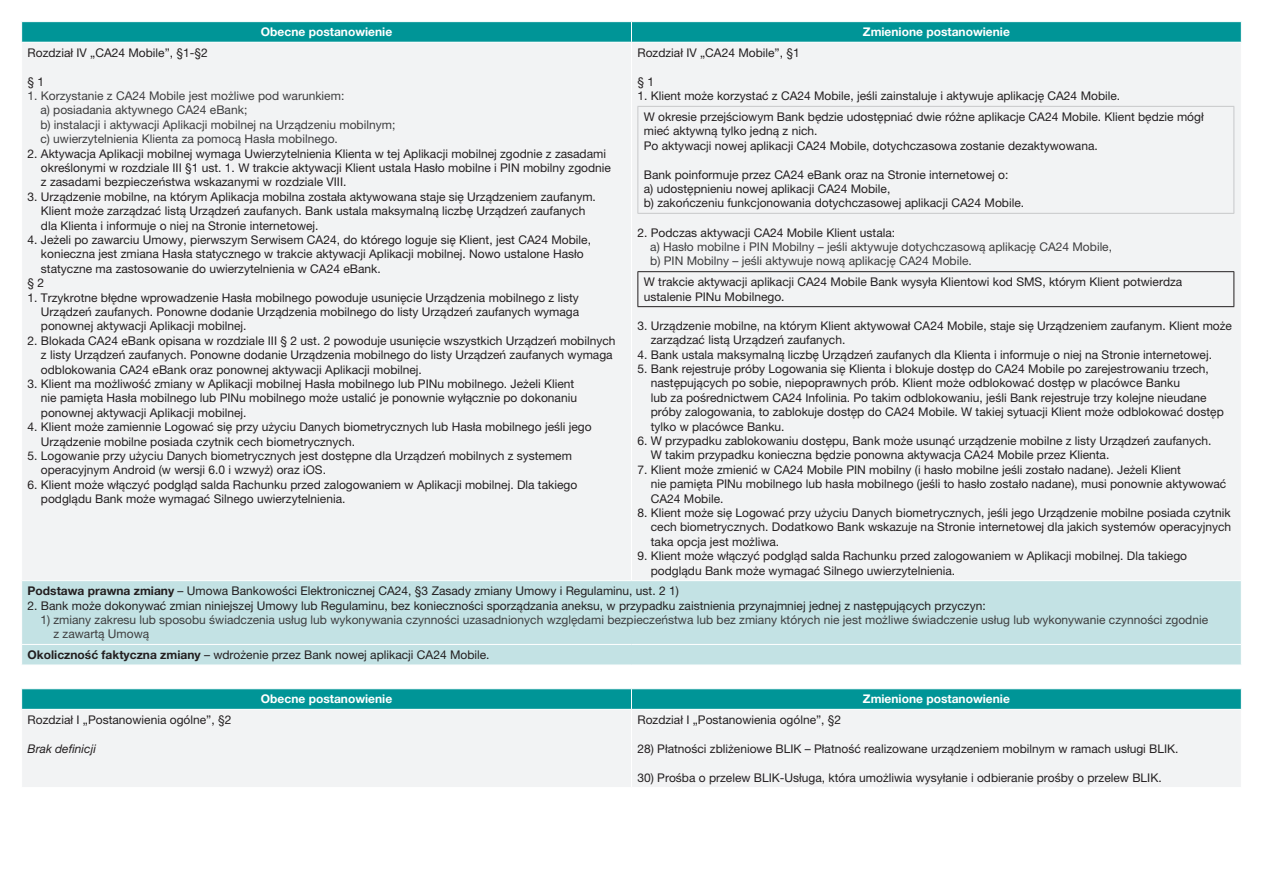
<style>
.page{position:relative;width:1263px;height:893px;background:#fff}
.page>*{position:absolute;margin:0;border:0;box-sizing:border-box;transform-origin:0 0}
.t1{font:12px/14.4px "Helvetica Neue LT Pro";color:#231f20}
.wciecie_3pkt{font:12px/14.4px "Helvetica Neue LT Pro";color:#3e3e3f}
.t2{font:700 12px "Helvetica Neue LT Pro";color:#fff}
.t3{font:italic 12px "Helvetica Neue LT Pro";color:#231f20}
.s1{font-weight:700}
</style>
<div class="page">
<div style="left:22px;top:43px;width:1219px;height:537px;background:#f2f3f4"></div>
<div style="left:22px;top:581px;width:1219px;height:84px;background:#c3e2e4"></div>
<hr style="left:631px;top:43px;width:1px;height:537px;background:#fff">
<hr style="left:21px;top:644px;width:610px;height:1px;background:#fff">
<hr style="left:631px;top:644px;width:611px;height:1px;background:#fff">
<svg style="left:21px;top:22px;width:1221px;height:20px;background:#069799"></svg>
<hr style="left:637px;top:106px;width:597px;height:1px;background:#c7c8ca">
<hr style="left:637px;top:107px;width:1px;height:106px;background:#c7c8ca">
<hr style="left:1233px;top:107px;width:1px;height:106px;background:#c7c8ca">
<hr style="left:637px;top:213px;width:597px;height:1px;background:#c7c8ca">
<hr style="left:637px;top:271px;width:597px;height:1px;background:#231f20">
<hr style="left:637px;top:272px;width:1px;height:34px;background:#231f20">
<hr style="left:1233px;top:272px;width:1px;height:34px;background:#231f20">
<hr style="left:637px;top:306px;width:597px;height:1px;background:#231f20">
<div style="left:22px;top:710px;width:1219px;height:77px;background:#f2f3f4"></div>
<hr style="left:631px;top:710px;width:1px;height:77px;background:#fff">
<svg style="left:21px;top:689px;width:1221px;height:20px;background:#069799"></svg>
<p class="t2" style="left:261px;top:25px;width:133px">Obecne postanowienie</p>
<p class="t2" style="left:863px;top:25px;width:149px">Zmienione postanowienie</p>
<p class="t1" style="left:637px;top:45px;width:164px">Rozdział IV „CA24 Mobile”, §1</p>
<p class="t1" style="left:637px;top:74px;width:18px">§ 1</p>
<p class="t1" style="left:637px;top:88px;width:484px">1. Klient może korzystać z CA24 Mobile, jeśli zainstaluje i aktywuje aplikację CA24 Mobile.</p>
<p class="t1" style="left:644px;top:109px;width:561px">W okresie przejściowym Bank będzie udostępniać dwie różne aplikacje CA24 Mobile. Klient będzie mógł mieć aktywną tylko jedną z nich.</p>
<p class="t1" style="left:644px;top:138px;width:455px">Po aktywacji nowej aplikacji CA24 Mobile, dotychczasowa zostanie dezaktywowana.</p>
<p class="t1" style="left:644px;top:167px;width:366px">Bank poinformuje przez CA24 eBank oraz na Stronie internetowej o:</p>
<p class="t1" style="left:644px;top:181px;width:248px">a) udostępnieniu nowej aplikacji CA24 Mobile,</p>
<p class="t1" style="left:644px;top:196px;width:382px">b) zakończeniu funkcjonowania dotychczasowej aplikacji CA24 Mobile.</p>
<p class="t1" style="left:637px;top:225px;width:259px">2. Podczas aktywacji CA24 Mobile Klient ustala:</p>
<p class="wciecie_3pkt" style="left:650px;top:239px;width:463px">a) Hasło mobilne i PIN Mobilny – jeśli aktywuje dotychczasową aplikację CA24 Mobile,</p>
<p class="wciecie_3pkt" style="left:650px;top:254px;width:323px">b) PIN Mobilny – jeśli aktywuje nową aplikację CA24 Mobile.</p>
<p class="t1" style="left:644px;top:275px;width:540px">W trakcie aktywacji aplikacji CA24 Mobile Bank wysyła Klientowi kod SMS, którym Klient potwierdza ustalenie PINu Mobilnego.</p>
<p class="t1" style="left:651px;top:318px;width:583px;text-indent:-13px">3. Urządzenie mobilne, na którym Klient aktywował CA24 Mobile, staje się Urządzeniem zaufanym. Klient może zarządzać listą Urządzeń zaufanych.</p>
<p class="t1" style="left:637px;top:347px;width:576px">4. Bank ustala maksymalną liczbę Urządzeń zaufanych dla Klienta i informuje o niej na Stronie internetowej.</p>
<p class="t1" style="left:651px;top:361px;width:574px;text-indent:-13px">5. Bank rejestruje próby Logowania się Klienta i blokuje dostęp do CA24 Mobile po zarejestrowaniu trzech, następujących po sobie, niepoprawnych prób. Klient może odblokować dostęp w placówce Banku<br>lub za pośrednictwem CA24 Infolinia. Po takim odblokowaniu, jeśli Bank rejestruje trzy kolejne nieudane próby zalogowania, to zablokuje dostęp do CA24 Mobile. W takiej sytuacji Klient może odblokować dostęp tylko w placówce Banku.</p>
<p class="t1" style="left:651px;top:433px;width:562px;text-indent:-13px">6. W przypadku zablokowaniu dostępu, Bank może usunąć urządzenie mobilne z listy Urządzeń zaufanych.<br>W takim przypadku konieczna będzie ponowna aktywacja CA24 Mobile przez Klienta.</p>
<p class="t1" style="left:651px;top:462px;width:577px;text-indent:-13px">7. Klient może zmienić w CA24 Mobile PIN mobilny (i hasło mobilne jeśli zostało nadane). Jeżeli Klient<br>nie pamięta PINu mobilnego lub hasła mobilnego (jeśli to hasło zostało nadane), musi ponownie aktywować<br>CA24 Mobile.</p>
<p class="t1" style="left:651px;top:505px;width:582px;text-align:justify;text-indent:-13px">8. Klient może się Logować przy użyciu Danych biometrycznych, jeśli jego Urządzenie mobilne posiada czytnik cech biometrycznych. Dodatkowo Bank wskazuje na Stronie internetowej dla jakich systemów operacyjnych taka opcja jest możliwa.</p>
<p class="t1" style="left:651px;top:549px;width:538px;text-indent:-13px">9. Klient może włączyć podgląd salda Rachunku przed zalogowaniem w Aplikacji mobilnej. Dla takiego podglądu Bank może wymagać Silnego uwierzytelnienia.</p>
<p class="t1" style="left:28px;top:584px;width:653px"><span class="s1">Podstawa prawna zmiany</span> – Umowa Bankowości Elektronicznej CA24, §3 Zasady zmiany Umowy i Regulaminu, ust. 2 1)</p>
<p class="t1" style="left:28px;top:598px;width:959px">2. Bank może dokonywać zmian niniejszej Umowy lub Regulaminu, bez konieczności sporządzania aneksu, w przypadku zaistnienia przynajmniej jednej z następujących przyczyn:</p>
<p class="wciecie_3pkt" style="left:54px;top:612px;width:1156px;text-indent:-13px">1) zmiany zakresu lub sposobu świadczenia usług lub wykonywania czynności uzasadnionych względami bezpieczeństwa lub bez zmiany których nie jest możliwe świadczenie usług lub wykonywanie czynności zgodnie z zawartą Umową</p>
<p class="t1" style="left:28px;top:647px;width:463px"><span class="s1">Okoliczność faktyczna zmiany</span> – wdrożenie przez Bank nowej aplikacji CA24 Mobile.</p>
<p class="t2" style="left:261px;top:692px;width:133px">Obecne postanowienie</p>
<p class="t2" style="left:863px;top:692px;width:149px">Zmienione postanowienie</p>
<p class="t1" style="left:28px;top:712px;width:205px">Rozdział I „Postanowienia ogólne”, §2</p>
<p class="t3" style="left:28px;top:741px;width:70px">Brak definicji</p>
<p class="t1" style="left:28px;top:45px;width:182px">Rozdział IV „CA24 Mobile”, §1-§2</p>
<p class="t1" style="left:28px;top:74px;width:18px">§ 1</p>
<p class="wciecie_3pkt" style="left:28px;top:88px;width:318px">1. Korzystanie z CA24 Mobile jest możliwe pod warunkiem:</p>
<p class="wciecie_3pkt" style="left:40px;top:103px;width:208px">a) posiadania aktywnego CA24 eBank;</p>
<p class="wciecie_3pkt" style="left:40px;top:117px;width:356px">b) instalacji i aktywacji Aplikacji mobilnej na Urządzeniu mobilnym;</p>
<p class="wciecie_3pkt" style="left:40px;top:132px;width:299px">c) uwierzytelnienia Klienta za pomocą Hasła mobilnego.</p>
<p class="t1" style="left:41px;top:146px;width:572px;text-indent:-13px">2. Aktywacja Aplikacji mobilnej wymaga Uwierzytelnienia Klienta w tej Aplikacji mobilnej zgodnie z zasadami określonymi w rozdziale III §1 ust. 1. W trakcie aktywacji Klient ustala Hasło mobilne i PIN mobilny zgodnie z zasadami bezpieczeństwa wskazanymi w rozdziale VIII.</p>
<p class="t1" style="left:41px;top:189px;width:556px;text-indent:-13px">3. Urządzenie mobilne, na którym Aplikacja mobilna została aktywowana staje się Urządzeniem zaufanym.<br>Klient może zarządzać listą Urządzeń zaufanych. Bank ustala maksymalną liczbę Urządzeń zaufanych dla Klienta i informuje o niej na Stronie internetowej.</p>
<p class="t1" style="left:41px;top:232px;width:551px;text-indent:-13px">4. Jeżeli po zawarciu Umowy, pierwszym Serwisem CA24, do którego loguje się Klient, jest CA24 Mobile, konieczna jest zmiana Hasła statycznego w trakcie aktywacji Aplikacji mobilnej. Nowo ustalone Hasło statyczne ma zastosowanie do uwierzytelnienia w CA24 eBank.</p>
<p class="t1" style="left:28px;top:276px;width:18px">§ 2</p>
<p class="t1" style="left:41px;top:290px;width:540px;text-align:justify;text-indent:-13px">1. Trzykrotne błędne wprowadzenie Hasła mobilnego powoduje usunięcie Urządzenia mobilnego z listy Urządzeń zaufanych. Ponowne dodanie Urządzenia mobilnego do listy Urządzeń zaufanych wymaga ponownej aktywacji Aplikacji mobilnej.</p>
<p class="t1" style="left:41px;top:333px;width:576px;text-indent:-13px">2. Blokada CA24 eBank opisana w rozdziale III § 2 ust. 2 powoduje usunięcie wszystkich Urządzeń mobilnych z listy Urządzeń zaufanych. Ponowne dodanie Urządzenia mobilnego do listy Urządzeń zaufanych wymaga odblokowania CA24 eBank oraz ponownej aktywacji Aplikacji mobilnej.</p>
<p class="t1" style="left:41px;top:376px;width:538px;text-indent:-13px">3. Klient ma możliwość zmiany w Aplikacji mobilnej Hasła mobilnego lub PINu mobilnego. Jeżeli Klient nie pamięta Hasła mobilnego lub PINu mobilnego może ustalić je ponownie wyłącznie po dokonaniu ponownej aktywacji Aplikacji mobilnej.</p>
<p class="t1" style="left:41px;top:420px;width:552px;text-indent:-13px">4. Klient może zamiennie Logować się przy użyciu Danych biometrycznych lub Hasła mobilnego jeśli jego<br>Urządzenie mobilne posiada czytnik cech biometrycznych.</p>
<p class="t1" style="left:41px;top:448px;width:532px;text-indent:-13px">5. Logowanie przy użyciu Danych biometrycznych jest dostępne dla Urządzeń mobilnych z systemem operacyjnym Android (w wersji 6.0 i wzwyż) oraz iOS.</p>
<p class="t1" style="left:41px;top:477px;width:538px;text-indent:-13px">6. Klient może włączyć podgląd salda Rachunku przed zalogowaniem w Aplikacji mobilnej. Dla takiego podglądu Bank może wymagać Silnego uwierzytelnienia.</p>
<p class="t1" style="left:637px;top:712px;width:205px">Rozdział I „Postanowienia ogólne”, §2</p>
<p class="t1" style="left:637px;top:741px;width:543px">28) Płatności zbliżeniowe BLIK – Płatność realizowane urządzeniem mobilnym w ramach usługi BLIK.</p>
<p class="t1" style="left:637px;top:770px;width:526px">30) Prośba o przelew BLIK-Usługa, która umożliwia wysyłanie i odbieranie prośby o przelew BLIK.</p>
</div>
